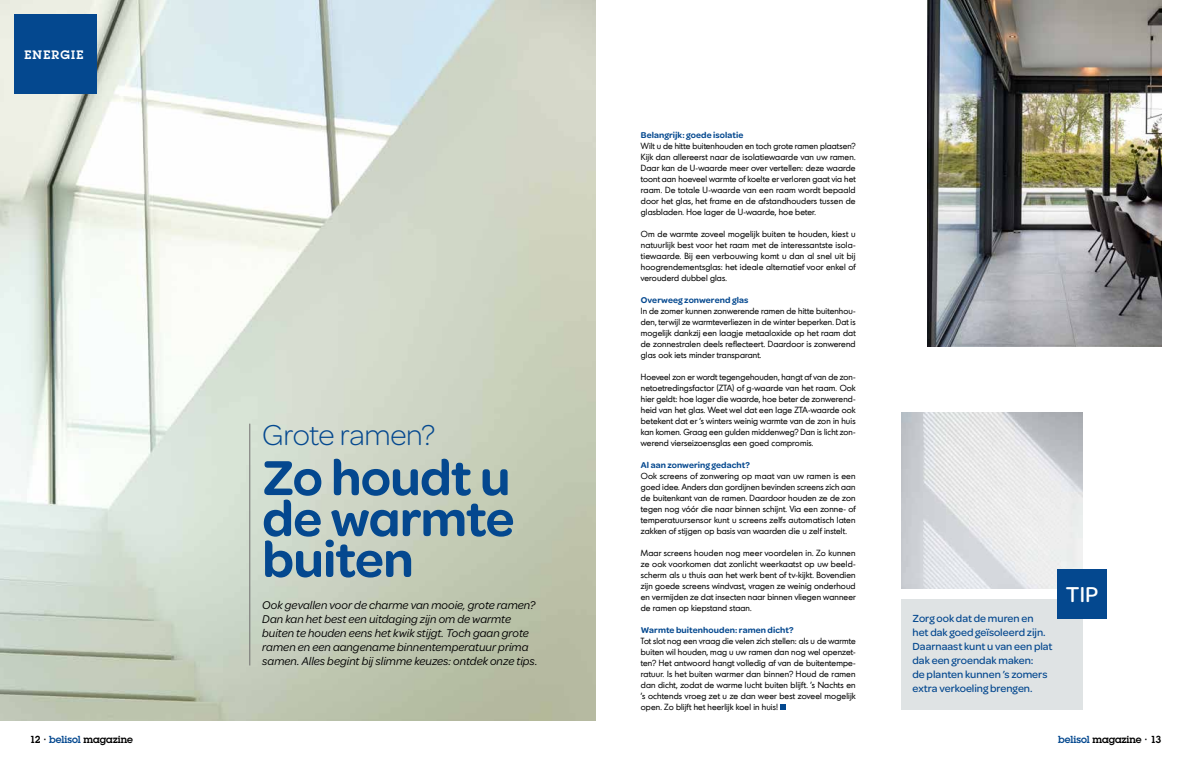
<style>
.page{position:relative;width:1191px;height:764px;background:#fff}
.page>*{position:absolute;margin:0;border:0;box-sizing:border-box;transform-origin:0 0}
.t1{font:600 52.3px/40.9px "Omnes";letter-spacing:-.015em;color:#04488f;text-align:justify}
.t2{font:300 30.7px "Omnes";letter-spacing:-.015em;color:#04488f}
.t3{font:500 23px "Omnes";color:#fff}
.t4{font:italic 12px/14px "Omnes";color:#000}
.t5{font:600 12px "Lubalin Graph LT";letter-spacing:.105em;color:#fff}
.t6{font:500 11px/14px "Omnes";color:#04488f}
.t7{font:600 10px "Lubalin Graph LT";letter-spacing:-.005em;color:#000}
.t8{font:600 9px "Omnes";letter-spacing:.01em;color:#04488f}
.t9{font:8.5px/11px "Montreal";letter-spacing:.015em;color:#000;text-align:justify}
.s1{color:#04488f}
</style>
<div class="page">
<img style="left:0;top:0;width:595px;height:721px">
<div style="left:901px;top:600px;width:181px;height:110px;background:#dfe3e4"></div>
<img style="left:927px;top:0;width:234px;height:347px">
<svg style="left:780px;top:704px;width:6px;height:6px"></svg>
<hr style="left:249px;top:424px;width:1px;height:241px;background:#706f6f">
<img style="left:901px;top:413px;width:181px;height:176px">
<div style="left:1057px;top:569px;width:50px;height:50px;background:#04488f"></div>
<div style="left:14px;top:14px;width:82px;height:80px;background:#04488f"></div>
<h3 class="t5" style="left:24px;top:46px;width:60px">ENERGIE</h3>
<h2 class="t2" style="left:262px;top:415px;width:174px">Grote ramen?</h2>
<h1 class="t1" style="left:262px;top:454px;width:254px">Zo houdt u de warmte buiten</h1>
<p class="t4" style="left:262px;top:597px;width:277px">Ook gevallen voor de charme van mooie, grote ramen?<br>Dan kan het best een uitdaging zijn om de warmte buiten te houden eens het kwik stijgt. Toch gaan grote ramen en een aangename binnentemperatuur prima samen. Alles begint bij slimme keuzes: ontdek onze tips.</p>
<p class="t8" style="left:641px;top:128px;width:104px">Belangrijk: goede isolatie</p>
<p class="t9" style="left:641px;top:140px;width:216px">Wilt u de hitte buitenhouden en toch grote ramen plaatsen?<br>Kijk dan allereerst naar de isolatiewaarde van uw ramen.<br>Daar kan de U-waarde meer over vertellen: deze waarde toont aan hoeveel warmte of koelte er verloren gaat via het raam. De totale U-waarde van een raam wordt bepaald door het glas, het frame en de afstandhouders tussen de glasbladen. Hoe lager de U-waarde, hoe beter.</p>
<p class="t9" style="left:641px;top:228px;width:216px">Om de warmte zoveel mogelijk buiten te houden, kiest u natuurlijk best voor het raam met de interessantste isola&shy;tiewaarde. Bij een verbouwing komt u dan al snel uit bij hoogrendementsglas: het ideale alternatief voor enkel of verouderd dubbel glas.</p>
<p class="t8" style="left:641px;top:293px;width:109px">Overweeg zonwerend glas</p>
<p class="t9" style="left:641px;top:305px;width:216px">In de zomer kunnen zonwerende ramen de hitte buitenhou&shy;den, terwijl ze warmteverliezen in de winter beperken. Dat is mogelijk dankzij een laagje metaaloxide op het raam dat de zonnestralen deels reflecteert. Daardoor is zonwerend glas ook iets minder transparant.</p>
<p class="t9" style="left:641px;top:371px;width:216px">Hoeveel zon er wordt tegengehouden, hangt af van de zon&shy;netoetredingsfactor (ZTA) of g-waarde van het raam. Ook hier geldt: hoe lager die waarde, hoe beter de zonwerend&shy;heid van het glas. Weet wel dat een lage ZTA-waarde ook betekent dat er ‘s winters weinig warmte van de zon in huis kan komen. Graag een gulden middenweg? Dan is licht zon&shy;werend vierseizoensglas een goed compromis.</p>
<p class="t8" style="left:641px;top:458px;width:111px">Al aan zonwering gedacht?</p>
<p class="t9" style="left:641px;top:470px;width:216px">Ook screens of zonwering op maat van uw ramen is een goed idee. Anders dan gordijnen bevinden screens zich aan de buitenkant van de ramen. Daardoor houden ze de zon tegen nog vóór die naar binnen schijnt. Via een zonne- of temperatuursensor kunt u screens zelfs automatisch laten zakken of stijgen op basis van waarden die u zelf instelt.</p>
<p class="t9" style="left:641px;top:547px;width:216px">Maar screens houden nog meer voordelen in. Zo kunnen ze ook voorkomen dat zonlicht weerkaatst op uw beeld&shy;scherm als u thuis aan het werk bent of tv-kijkt. Bovendien zijn goede screens windvast, vragen ze weinig onderhoud en vermijden ze dat insecten naar binnen vliegen wanneer de ramen op kiepstand staan.</p>
<p class="t8" style="left:641px;top:623px;width:154px">Warmte buitenhouden: ramen dicht?</p>
<p class="t9" style="left:641px;top:635px;width:216px">Tot slot nog een vraag die velen zich stellen: als u de warmte buiten wil houden, mag u uw ramen dan nog wel openzet&shy;ten? Het antwoord hangt volledig af van de buitentempe&shy;ratuur. Is het buiten warmer dan binnen? Houd de ramen dan dicht, zodat de warme lucht buiten blijft. ’s Nachts en ’s ochtends vroeg zet u ze dan weer best zoveel mogelijk open. Zo blijft het heerlijk koel in huis!</p>
<p class="t6" style="left:912px;top:611px;width:142px">Zorg ook dat de muren en<br>het dak goed geïsoleerd zijn.<br>Daarnaast kunt u van een plat dak een groendak maken:<br>de planten kunnen ’s zomers extra verkoeling brengen.</p>
<h3 class="t3" style="left:1066px;top:578px;width:34px">TIP</h3>
<p class="t7" style="left:30px;top:733px;width:105px">12 · <span class="s1">belisol</span> magazine</p>
<p class="t7" style="left:1058px;top:733px;width:105px"><span class="s1">belisol</span> magazine · 13</p>
</div>
